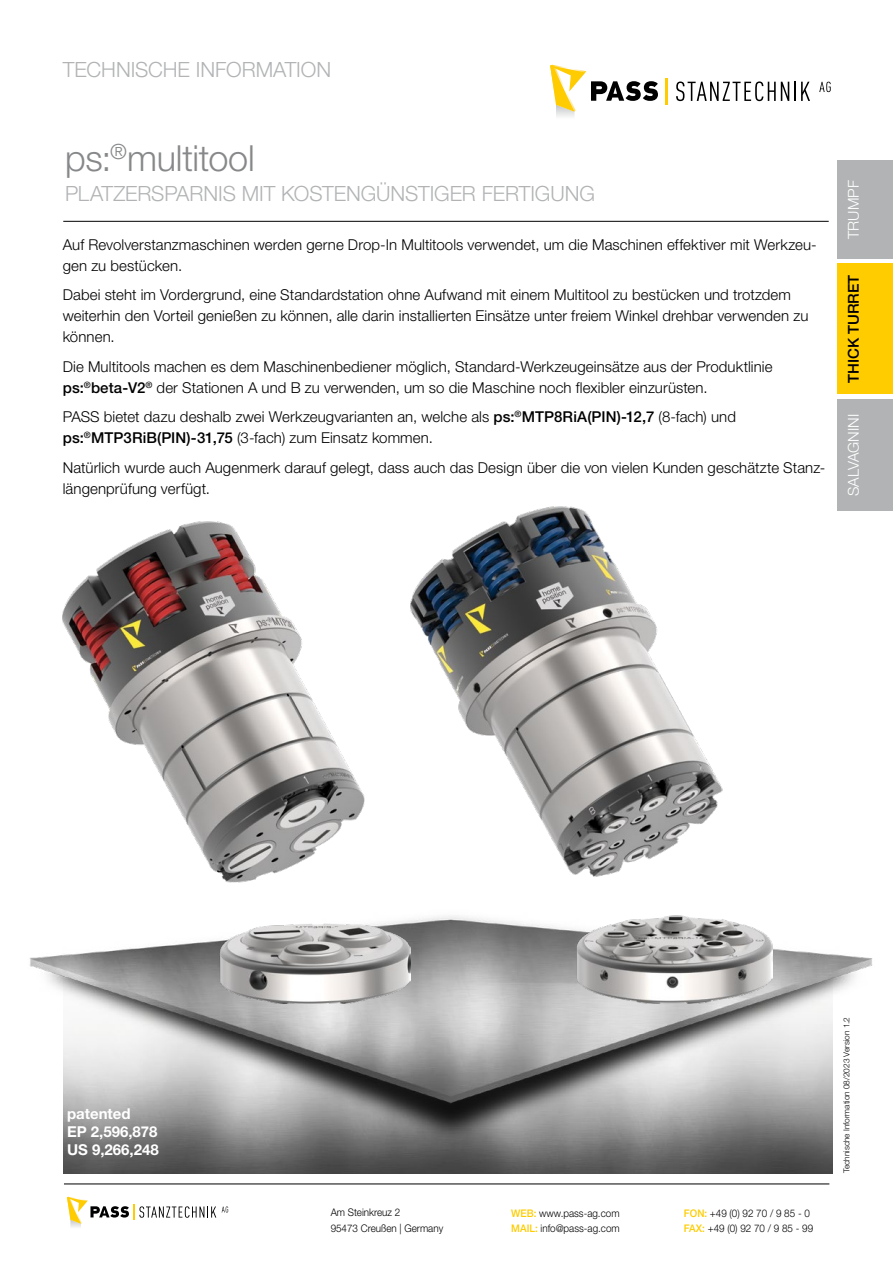
<style>
.page{position:relative;width:893px;height:1263px;background:#fff}
.page>*{position:absolute;margin:0;border:0;box-sizing:border-box;transform-origin:0 0}
.t1{font:300 36px "Helvetica Neue LT Std";letter-spacing:-.005em;color:#87888a}
.t2{font:300 21px "Helvetica Neue LT Std";letter-spacing:-.005em;color:#b1b3b4}
.t3{font:300 15px/21px "Helvetica Neue LT Std";letter-spacing:.005em;color:#000}
.t4{font:700 15px/18px "Helvetica Neue LT Std";color:#fff}
.t5{font:300 15px "Helvetica Neue LT Std";color:#fff}
.t6{font:500 15px "Helvetica Neue LT Std";color:#000}
.t7{font:300 10.5px/15px "Helvetica Neue LT Std";color:#000;scale:.94 1}
.t8{font:300 8.25px "Helvetica Neue LT Std";color:#000}
.s1{font-weight:500}
.s2{font-weight:500;color:#fecc00}
</style>
<div class="page">
<hr style="left:64px;top:1184px;width:765px;height:1px;background:#000">
<svg style="left:838px;top:161px;width:55px;height:349px;background:#d0be72"></svg>
<img style="left:63px;top:1164px;width:770px;height:9px">
<img style="left:29px;top:943px;width:844px;height:221px">
<img style="left:411px;top:506px;width:361px;height:497px">
<img style="left:63px;top:521px;width:348px;height:482px">
<svg style="left:676px;top:81px;width:134px;height:20px"></svg>
<svg style="left:819px;top:82px;width:12px;height:10px"></svg>
<svg style="left:550px;top:65px;width:108px;height:47px"></svg>
<hr style="left:665px;top:78px;width:3px;height:27px;background:#fecc00">
<svg style="left:222px;top:1206px;width:6px;height:6px"></svg>
<svg style="left:67px;top:1197px;width:149px;height:30px"></svg>
<hr style="left:63px;top:221px;width:766px;height:1px;background:#000">
<h2 class="t2" style="left:63px;top:57px;width:270px">TECHNISCHE INFORMATION</h2>
<h1 class="t1" style="left:65px;top:136px;width:191px">ps:<sup>®</sup>multitool</h1>
<h2 class="t2" style="left:65px;top:181px;width:532px">PLATZERSPARNIS MIT KOSTENGÜNSTIGER FERTIGUNG</h2>
<p class="t3" style="left:63px;top:233px;width:755px">Auf Revolverstanzmaschinen werden gerne Drop-In Multitools verwendet, um die Maschinen effektiver mit Werkzeu&shy;gen zu bestücken.</p>
<p class="t3" style="left:63px;top:284px;width:747px">Dabei steht im Vordergrund, eine Standardstation ohne Aufwand mit einem Multitool zu bestücken und trotzdem weiterhin den Vorteil genießen zu können, alle darin installierten Einsätze unter freiem Winkel drehbar verwenden zu können.</p>
<p class="t3" style="left:63px;top:355px;width:711px">Die Multitools machen es dem Maschinenbediener möglich, Standard-Werkzeugeinsätze aus der Produktlinie <span class="s1">ps:</span><sup>®</sup><span class="s1">beta-V2</span><sup>®</sup> der Stationen A und B zu verwenden, um so die Maschine noch flexibler einzurüsten.</p>
<p class="t3" style="left:63px;top:406px;width:675px">PASS bietet dazu deshalb zwei Werkzeugvarianten an, welche als <span class="s1">ps:</span><sup>®</sup><span class="s1">MTP8RiA(PIN)-12,7</span> (8-fach) und <span class="s1">ps:</span><sup>®</sup><span class="s1">MTP3RiB(PIN)-31,75</span> (3-fach) zum Einsatz kommen.</p>
<p class="t3" style="left:63px;top:456px;width:764px">Natürlich wurde auch Augenmerk darauf gelegt, dass auch das Design über die von vielen Kunden geschätzte Stanz&shy;längenprüfung verfügt.</p>
<p class="t5" style="left:844px;top:239px;width:60px;rotate:-90deg">TRUMPF</p>
<p class="t6" style="left:844px;top:383px;width:110px;rotate:-90deg">THICK TURRET</p>
<p class="t5" style="left:844px;top:496px;width:83px;rotate:-90deg">SALVAGNINI</p>
<p class="t4" style="left:67px;top:1104px;width:93px">patented<br>EP 2,596,878<br>US 9,266,248</p>
<p class="t7" style="left:331px;top:1205px;width:121px">Am Steinkreuz 2<br>95473 Creußen | Germany</p>
<p class="t7" style="left:511px;top:1205px;width:117px"><span class="s2">WEB:</span> www.pass-ag.com<br><span class="s2">MAIL:</span> info@pass-ag.com</p>
<p class="t7" style="left:684px;top:1205px;width:139px"><span class="s2">FON:</span> +49 (0) 92 70 / 9 85 - 0<br><span class="s2">FAX:</span> +49 (0) 92 70 / 9 85 - 99</p>
<p class="t8" style="left:841px;top:1173px;width:158px;rotate:-90deg">Technische Information 08/2023 Version 1.2</p>
</div>
